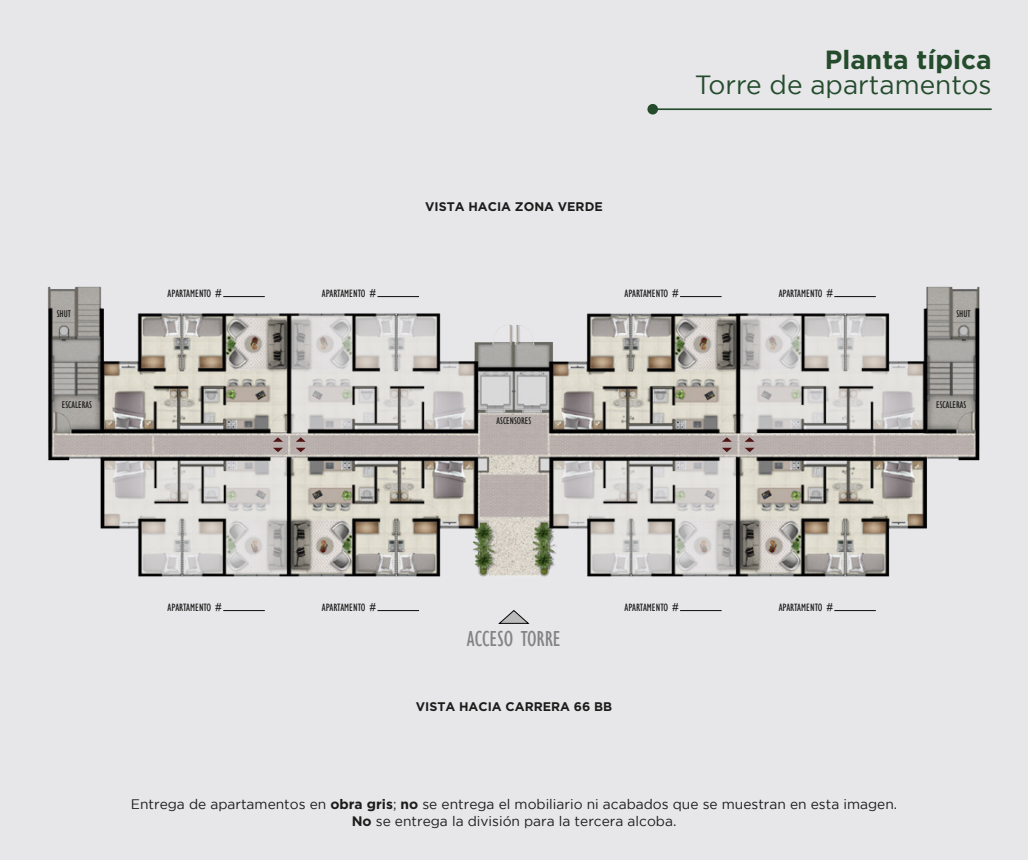
<style>
.page{position:relative;width:1028px;height:860px;background:#fff}
.page>*{position:absolute;margin:0;border:0;box-sizing:border-box;transform-origin:0 0}
.t1{font:26.25px "Gotham";color:#244c2c}
.t2{font:700 26.25px "Gotham";color:#244c2c}
.t3{font:condensed 22.25px "Gill Sans";color:#838383}
.t4{font:13.75px/16.5px "Gotham";color:#1c1c1b;text-align:center}
.t5{font:700 12.5px "Gotham";color:#1c1c1b}
.t6{font:condensed 10.88px "Gill Sans";color:#1c1c1b}
.t7{font:condensed 10px "Gill Sans";color:#1c1c1b}
.s1{font-weight:700}
</style>
<div class="page">
<div style="left:0;top:0;width:1028px;height:859px;background:#e7e7ea"></div>
<hr style="left:652px;top:108px;width:339px;height:2px;background:#244c2c">
<div style="left:648px;top:105px;width:8px;height:8px;background:#244c2c;border-radius:50%"></div>
<div style="left:647px;top:104px;width:11px;height:10px;border:2px solid #244c2c;border-radius:50%"></div>
<img style="left:47px;top:286px;width:933px;height:338px">
<hr style="left:223px;top:296px;width:42px;height:1px;background:#1c1c1b">
<hr style="left:377px;top:296px;width:42px;height:1px;background:#1c1c1b">
<hr style="left:223px;top:609px;width:42px;height:2px;background:#1c1c1b">
<hr style="left:377px;top:609px;width:42px;height:2px;background:#1c1c1b">
<hr style="left:680px;top:296px;width:41px;height:1px;background:#1c1c1b">
<hr style="left:834px;top:296px;width:41px;height:1px;background:#1c1c1b">
<hr style="left:680px;top:609px;width:41px;height:2px;background:#1c1c1b">
<hr style="left:834px;top:609px;width:41px;height:2px;background:#1c1c1b">
<svg style="left:498px;top:609px;width:31px;height:14px"></svg>
<svg style="left:273px;top:447px;width:10px;height:5px"></svg>
<svg style="left:296px;top:447px;width:10px;height:5px"></svg>
<svg style="left:296px;top:437px;width:10px;height:4px"></svg>
<svg style="left:273px;top:437px;width:10px;height:4px"></svg>
<svg style="left:722px;top:447px;width:10px;height:5px"></svg>
<svg style="left:744px;top:447px;width:10px;height:5px"></svg>
<svg style="left:744px;top:437px;width:10px;height:4px"></svg>
<svg style="left:722px;top:437px;width:10px;height:4px"></svg>
<p class="t7" style="left:57px;top:307px;width:16px">SHUT</p>
<p class="t7" style="left:62px;top:398px;width:32px">ESCALERAS</p>
<p class="t6" style="left:168px;top:287px;width:56px">APARTAMENTO #</p>
<p class="t6" style="left:322px;top:287px;width:56px">APARTAMENTO #</p>
<h1 class="t2" style="left:825px;top:44px;width:168px">Planta típica</h1>
<h1 class="t1" style="left:695px;top:70px;width:298px">Torre de apartamentos</h1>
<p class="t5" style="left:425px;top:200px;width:179px">VISTA HACIA ZONA VERDE</p>
<p class="t6" style="left:624px;top:287px;width:56px">APARTAMENTO #</p>
<p class="t6" style="left:778px;top:287px;width:56px">APARTAMENTO #</p>
<p class="t7" style="left:496px;top:415px;width:36px">ASCENSORES</p>
<p class="t7" style="left:956px;top:307px;width:16px">SHUT</p>
<p class="t7" style="left:936px;top:398px;width:32px">ESCALERAS</p>
<p class="t6" style="left:168px;top:600px;width:56px">APARTAMENTO #</p>
<p class="t6" style="left:322px;top:600px;width:56px">APARTAMENTO #</p>
<h2 class="t3" style="left:467px;top:625px;width:96px">ACCESO TORRE</h2>
<p class="t6" style="left:624px;top:600px;width:56px">APARTAMENTO #</p>
<p class="t6" style="left:778px;top:600px;width:56px">APARTAMENTO #</p>
<p class="t5" style="left:416px;top:698px;width:198px">VISTA HACIA CARRERA 66 BB</p>
<p class="t4" style="left:131px;top:795px;width:768px">Entrega de apartamentos en <span class="s1">obra gris</span>; <span class="s1">no</span> se entrega el mobiliario ni acabados que se muestran en esta imagen.<br><span class="s1">No</span> se entrega la división para la tercera alcoba.</p>
</div>
